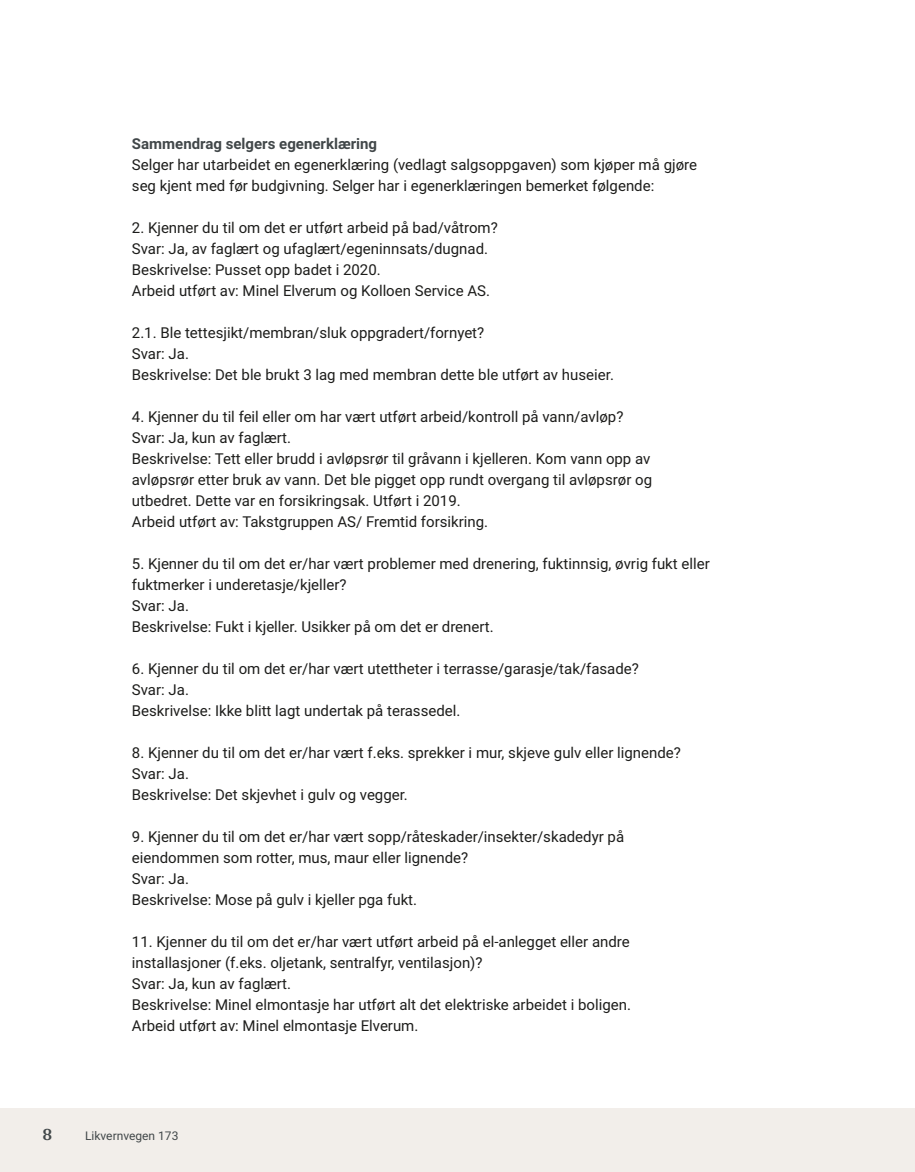
<style>
.page{position:relative;width:915px;height:1172px;background:#fff}
.page>*{position:absolute;margin:0;border:0;box-sizing:border-box;transform-origin:0 0}
.t1{font:700 18px "Arya";color:#414749}
.t2{font:15px/21px "Roboto Vitec";color:#1d1d1b}
.t3{font:700 15px "Roboto Vitec";color:#414749}
.t4{font:12px "Roboto Vitec";color:#414749}
</style>
<div class="page">
<div style="left:0;top:1108px;width:914px;height:64px;background:#f2eeea"></div>
<p class="t3" style="left:132px;top:133px;width:247px">Sammendrag selgers egenerklæring</p>
<p class="t2" style="left:132px;top:153px;width:566px">Selger har utarbeidet en egenerklæring (vedlagt salgsoppgaven) som kjøper må gjøre seg kjent med før budgivning. Selger har i egenerklæringen bemerket følgende:</p>
<p class="t2" style="left:132px;top:216px;width:367px">2. Kjenner du til om det er utført arbeid på bad/våtrom?<br>Svar: Ja, av faglært og ufaglært/egeninnsats/dugnad.<br>Beskrivelse: Pusset opp badet i 2020.<br>Arbeid utført av: Minel Elverum og Kolloen Service AS.</p>
<p class="t2" style="left:132px;top:321px;width:483px">2.1. Ble tettesjikt/membran/sluk oppgradert/fornyet?<br>Svar: Ja.<br>Beskrivelse: Det ble brukt 3 lag med membran dette ble utført av huseier.</p>
<p class="t2" style="left:132px;top:405px;width:521px">4. Kjenner du til feil eller om har vært utført arbeid/kontroll på vann/avløp?<br>Svar: Ja, kun av faglært.<br>Beskrivelse: Tett eller brudd i avløpsrør til gråvann i kjelleren. Kom vann opp av avløpsrør etter bruk av vann. Det ble pigget opp rundt overgang til avløpsrør og utbedret. Dette var en forsikringsak. Utført i 2019.<br>Arbeid utført av: Takstgruppen AS/ Fremtid forsikring.</p>
<p class="t2" style="left:132px;top:552px;width:579px">5. Kjenner du til om det er/har vært problemer med drenering, fuktinnsig, øvrig fukt eller fuktmerker i underetasje/kjeller?<br>Svar: Ja.<br>Beskrivelse: Fukt i kjeller. Usikker på om det er drenert.</p>
<p class="t2" style="left:132px;top:657px;width:508px">6. Kjenner du til om det er/har vært utettheter i terrasse/garasje/tak/fasade?<br>Svar: Ja.<br>Beskrivelse: Ikke blitt lagt undertak på terassedel.</p>
<p class="t2" style="left:132px;top:741px;width:550px">8. Kjenner du til om det er/har vært f.eks. sprekker i mur, skjeve gulv eller lignende?<br>Svar: Ja.<br>Beskrivelse: Det skjevhet i gulv og vegger.</p>
<p class="t2" style="left:132px;top:825px;width:493px">9. Kjenner du til om det er/har vært sopp/råteskader/insekter/skadedyr på eiendommen som rotter, mus, maur eller lignende?<br>Svar: Ja.<br>Beskrivelse: Mose på gulv i kjeller pga fukt.</p>
<p class="t2" style="left:132px;top:930px;width:500px">11. Kjenner du til om det er/har vært utført arbeid på el‑anlegget eller andre installasjoner (f.eks. oljetank, sentralfyr, ventilasjon)?<br>Svar: Ja, kun av faglært.<br>Beskrivelse: Minel elmontasje har utført alt det elektriske arbeidet i boligen.<br>Arbeid utført av: Minel elmontasje Elverum.</p>
<p class="t1" style="left:43px;top:1123px;width:11px">8</p>
<p class="t4" style="left:85px;top:1127px;width:95px">Likvernvegen 173</p>
</div>
